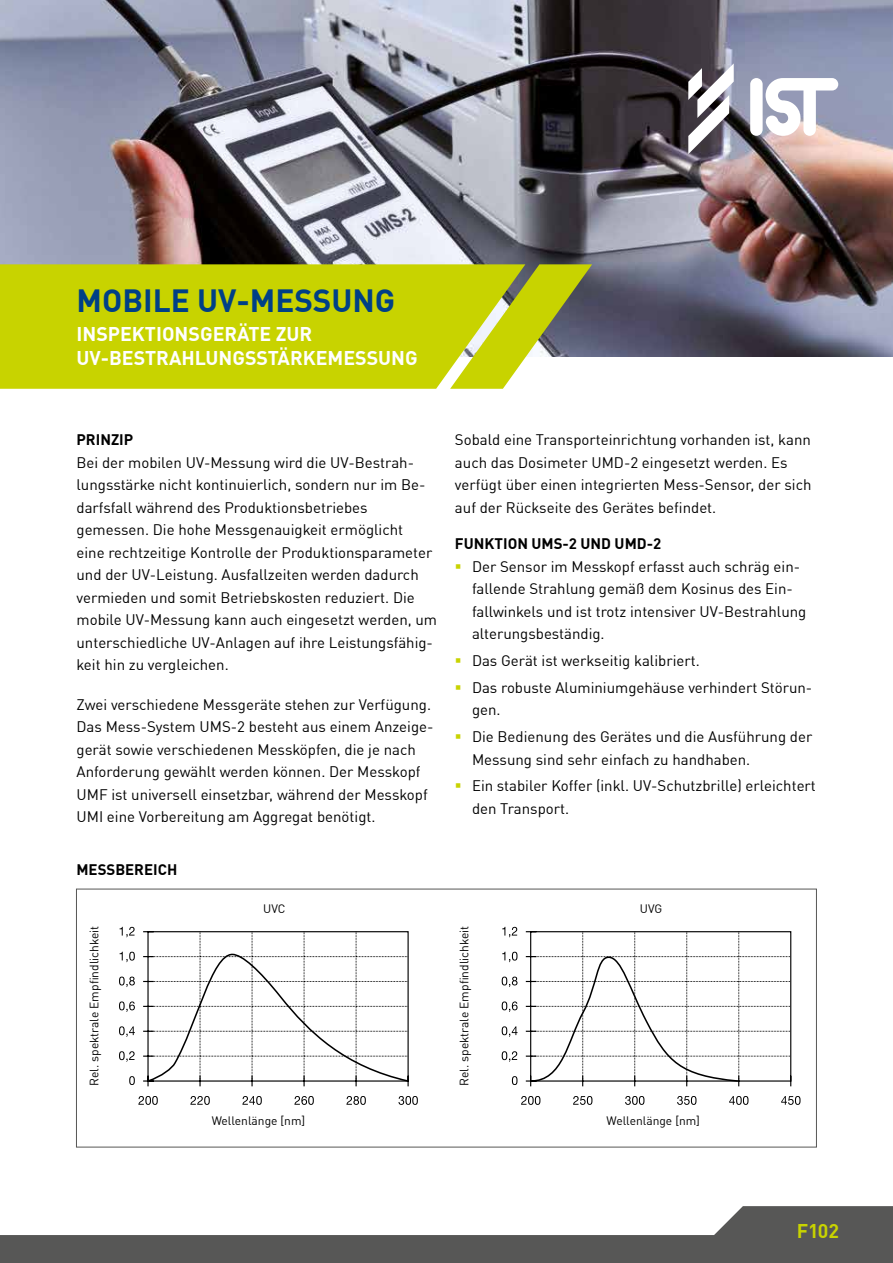
<style>
.page{position:relative;width:893px;height:1263px;background:#fff}
.page>*{position:absolute;margin:0;border:0;box-sizing:border-box;transform-origin:0 0}
.t1{font:700 31.5px "DIN Offc Pro";color:#004086}
.t2{font:700 19.5px/24px "DIN Offc Pro";color:#fff}
.t3{font:700 19.5px "DIN Offc Pro";color:#c8d300}
.t4{font:15px/22.5px "DIN Offc Pro";color:#000}
.t5{font:700 15px "DIN Offc Pro";color:#000}
.t6{font:12px "DIN Offc Pro";color:#000}
</style>
<div class="page">
<svg style="left:0;top:1206px;width:893px;height:57px;fill:#575756"></svg>
<img style="left:0;top:0;width:893px;height:357px">
<svg style="left:688px;top:63px;width:46px;height:91px"></svg>
<svg style="left:750px;top:78px;width:88px;height:58px"></svg>
<svg style="left:525px;top:264px;width:67px;height:94px;background:#949a40"></svg>
<div style="left:0;top:264px;width:525px;height:125px;background:#c8d300"></div>
<svg style="left:531px;top:932px;width:260px;height:149px"></svg>
<svg style="left:120px;top:927px;width:15px;height:10px"></svg>
<svg style="left:120px;top:952px;width:15px;height:10px"></svg>
<svg style="left:119px;top:976px;width:16px;height:11px"></svg>
<svg style="left:119px;top:1001px;width:16px;height:11px"></svg>
<svg style="left:119px;top:1026px;width:16px;height:11px"></svg>
<svg style="left:119px;top:1051px;width:16px;height:11px"></svg>
<svg style="left:129px;top:1076px;width:6px;height:9px"></svg>
<svg style="left:502px;top:927px;width:15px;height:10px"></svg>
<svg style="left:138px;top:1096px;width:20px;height:9px"></svg>
<svg style="left:190px;top:1096px;width:20px;height:9px"></svg>
<svg style="left:242px;top:1096px;width:20px;height:9px"></svg>
<svg style="left:294px;top:1096px;width:20px;height:9px"></svg>
<svg style="left:346px;top:1096px;width:20px;height:9px"></svg>
<svg style="left:398px;top:1096px;width:20px;height:9px"></svg>
<svg style="left:521px;top:1096px;width:19px;height:9px"></svg>
<svg style="left:573px;top:1096px;width:19px;height:9px"></svg>
<svg style="left:625px;top:1096px;width:19px;height:9px"></svg>
<svg style="left:677px;top:1096px;width:19px;height:9px"></svg>
<svg style="left:729px;top:1096px;width:19px;height:9px"></svg>
<svg style="left:781px;top:1096px;width:19px;height:9px"></svg>
<svg style="left:143px;top:931px;width:266px;height:156px"></svg>
<svg style="left:146px;top:953px;width:594px;height:130px"></svg>
<h1 class="t1" style="left:77px;top:276px;width:320px">MOBILE UV-MESSUNG</h1>
<h2 class="t2" style="left:77px;top:320px;width:343px">INSPEKTIONSGERÄTE ZUR<br>UV-BESTRAHLUNGSSTÄRKEMESSUNG</h2>
<p class="t5" style="left:77px;top:428px;width:58px">PRINZIP</p>
<p class="t4" style="left:77px;top:450px;width:362px">Bei der mobilen UV-Messung wird die UV-Bestrah&shy;lungsstärke nicht kontinuierlich, sondern nur im Be&shy;darfsfall während des Produktionsbetriebes gemessen. Die hohe Messgenauigkeit ermöglicht<br>eine rechtzeitige Kontrolle der Produktionsparameter und der UV-Leistung. Ausfallzeiten werden dadurch vermieden und somit Betriebskosten reduziert. Die mobile UV-Messung kann auch eingesetzt werden, um unterschiedliche UV-Anlagen auf ihre Leistungsfähig&shy;keit hin zu vergleichen.</p>
<p class="t4" style="left:77px;top:692px;width:358px">Zwei verschiedene Messgeräte stehen zur Verfügung.<br>Das Mess-System UMS-2 besteht aus einem Anzeige&shy;gerät sowie verschiedenen Messköpfen, die je nach Anforderung gewählt werden können. Der Messkopf UMF ist universell einsetzbar, während der Messkopf UMI eine Vorbereitung am Aggregat benötigt.</p>
<p class="t4" style="left:455px;top:428px;width:358px">Sobald eine Transporteinrichtung vorhanden ist, kann auch das Dosimeter UMD-2 eingesetzt werden. Es verfügt über einen integrierten Mess-Sensor, der sich auf der Rückseite des Gerätes befindet.</p>
<p class="t5" style="left:455px;top:532px;width:208px">FUNKTION UMS-2 UND UMD-2</p>
<p class="t4" style="left:472px;top:554px;width:336px">Der Sensor im Messkopf erfasst auch schräg ein&shy;fallende Strahlung gemäß dem Kosinus des Ein&shy;fallwinkels und ist trotz intensiver UV-Bestrahlung alterungsbeständig.</p>
<p class="t4" style="left:472px;top:646px;width:342px;line-height:26.7px">Das Gerät ist werkseitig kalibriert.<br>Das robuste Aluminiumgehäuse verhindert Störun-</p>
<p class="t4" style="left:472px;top:695px;width:342px;line-height:26.7px">gen.<br>Die Bedienung des Gerätes und die Ausführung der</p>
<p class="t4" style="left:472px;top:745px;width:345px;line-height:26.7px">Messung sind sehr einfach zu handhaben.<br>Ein stabiler Koffer (inkl. UV-Schutzbrille) erleichtert</p>
<p class="t4" style="left:472px;top:796px;width:99px">den Transport.</p>
<p class="t5" style="left:76px;top:858px;width:102px">MESSBEREICH</p>
<p class="t6" style="left:263px;top:900px;width:24px">UVC</p>
<p class="t6" style="left:640px;top:900px;width:24px">UVG</p>
<p class="t6" style="left:85px;top:1086px;width:161px;rotate:-90deg">Rel. spektrale Empfindlichkeit</p>
<p class="t6" style="left:455px;top:1086px;width:161px;rotate:-90deg">Rel. spektrale Empfindlichkeit</p>
<p class="t6" style="left:212px;top:1111px;width:95px">Wellenlänge [nm]</p>
<p class="t6" style="left:607px;top:1111px;width:95px">Wellenlänge [nm]</p>
<h2 class="t3" style="left:797px;top:1215px;width:44px">F102</h2>
</div>
